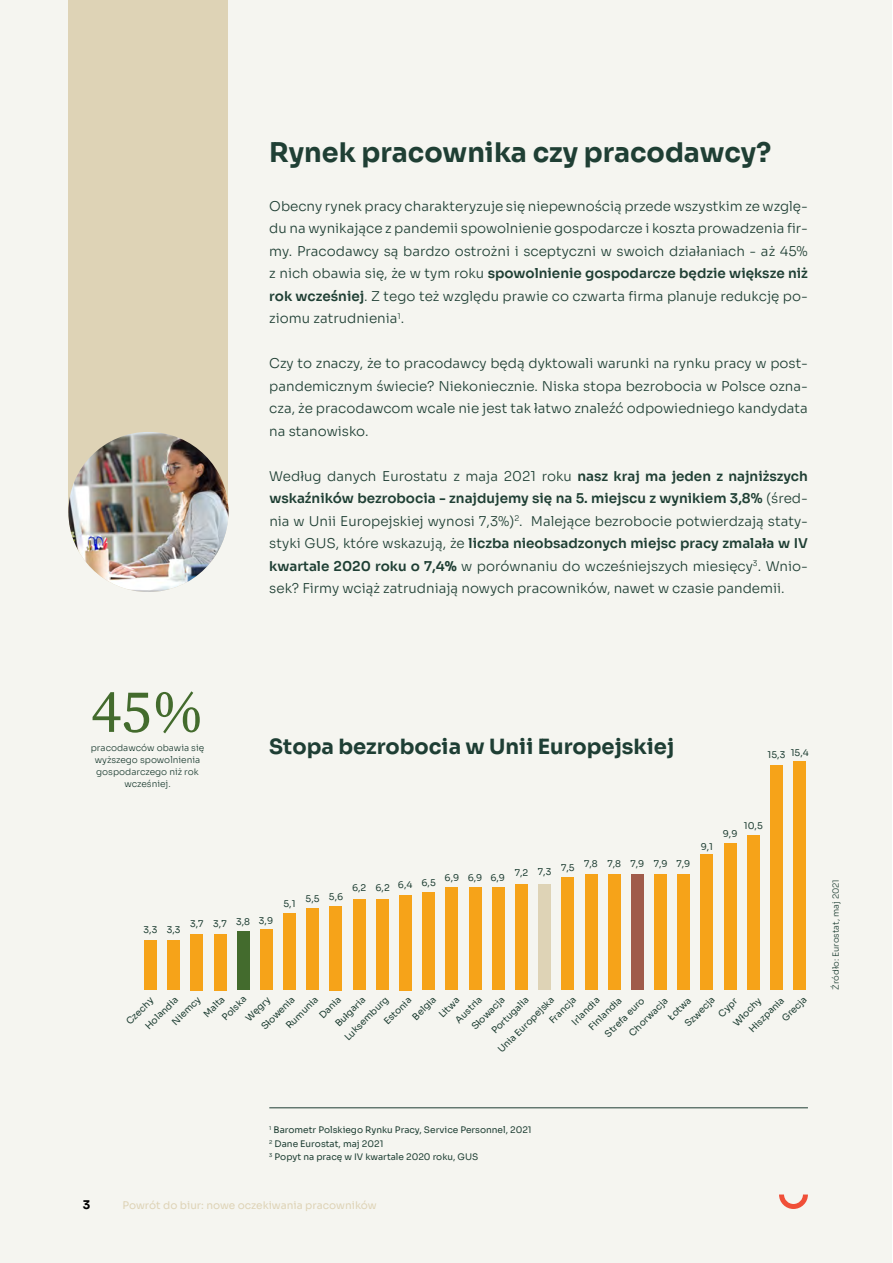
<style>
.page{position:relative;width:893px;height:1263px;background:#fff}
.page>*{position:absolute;margin:0;border:0;box-sizing:border-box;transform-origin:0 0}
.t1{font:60.6px "Source Serif Pro";color:#436b2d}
.t2{font:700 27px "Sora";color:#1f3f34}
.t3{font:700 21px "Sora";color:#1e3e34}
.t4{font:300 13.5px/22.5px "Sora";color:#1f3f34;text-align:justify}
.t5{font:700 12px "Sora";color:#000}
.t6{font:10.5px "Sora";color:#ded3b6}
.t7{font:9.3px/16px "Sora";color:#1f3f34}
.t8{font:9px/13.5px "Sora";color:#1f3f34}
.t9{font:300 9px/12px "Sora";color:#1f3f34;text-align:center}
.t10{font:300 8.55px "Sora";color:#1f3f34}
.s1{font-weight:600}
.s2{font-weight:700}
</style>
<div class="page">
<div style="left:0;top:0;width:892px;height:1263px;background:#f5f5f0"></div>
<svg style="left:779px;top:1194px;width:29px;height:15px"></svg>
<div style="left:68px;top:0;width:160px;height:512px;background:#ded3b6"></div>
<hr style="left:269px;top:1107px;width:539px;height:1px;background:#1e3e34">
<img style="left:68px;top:432px;width:160px;height:160px;border-radius:80px">
<div style="left:144px;top:940px;width:12px;height:50px;background:#f6a319"></div>
<div style="left:168px;top:940px;width:12px;height:50px;background:#f6a319"></div>
<div style="left:191px;top:934px;width:12px;height:56px;background:#f6a319"></div>
<div style="left:214px;top:934px;width:12px;height:56px;background:#f6a319"></div>
<div style="left:237px;top:932px;width:12px;height:58px;background:#436b2d"></div>
<div style="left:260px;top:929px;width:12px;height:61px;background:#f6a319"></div>
<div style="left:284px;top:914px;width:12px;height:76px;background:#f6a319"></div>
<div style="left:307px;top:908px;width:12px;height:82px;background:#f6a319"></div>
<div style="left:330px;top:906px;width:12px;height:84px;background:#f6a319"></div>
<div style="left:353px;top:899px;width:12px;height:91px;background:#f6a319"></div>
<div style="left:376px;top:899px;width:12px;height:91px;background:#f6a319"></div>
<div style="left:399px;top:895px;width:13px;height:95px;background:#f6a319"></div>
<div style="left:423px;top:893px;width:12px;height:97px;background:#f6a319"></div>
<div style="left:446px;top:887px;width:12px;height:103px;background:#f6a319"></div>
<div style="left:469px;top:887px;width:12px;height:103px;background:#f6a319"></div>
<div style="left:492px;top:887px;width:12px;height:103px;background:#f6a319"></div>
<div style="left:515px;top:884px;width:12px;height:106px;background:#f6a319"></div>
<div style="left:562px;top:877px;width:12px;height:113px;background:#f6a319"></div>
<div style="left:585px;top:874px;width:12px;height:116px;background:#f6a319"></div>
<div style="left:608px;top:874px;width:12px;height:116px;background:#f6a319"></div>
<div style="left:631px;top:874px;width:12px;height:116px;background:#a05b4a"></div>
<div style="left:655px;top:874px;width:12px;height:116px;background:#f6a319"></div>
<div style="left:678px;top:874px;width:12px;height:116px;background:#f6a319"></div>
<div style="left:701px;top:855px;width:12px;height:135px;background:#f6a319"></div>
<div style="left:724px;top:844px;width:12px;height:146px;background:#f6a319"></div>
<div style="left:747px;top:835px;width:12px;height:155px;background:#f6a319"></div>
<div style="left:770px;top:765px;width:12px;height:225px;background:#f6a319"></div>
<div style="left:794px;top:761px;width:12px;height:229px;background:#f6a319"></div>
<div style="left:539px;top:884px;width:12px;height:106px;background:#ded3b6"></div>
<h2 class="t2" style="left:269px;top:130px;width:503px">Rynek pracownika czy pracodawcy?</h2>
<p class="t4" style="left:269px;top:193px;width:540px">Obecny rynek pracy charakteryzuje się niepewnością przede wszystkim ze wzglę&shy;du na wynikające z pandemii spowolnienie gospodarcze i koszta prowadzenia fir&shy;my. Pracodawcy są bardzo ostrożni i sceptyczni w swoich działaniach - aż 45% z nich obawia się, że w tym roku <span class="s1">spowolnienie gospodarcze będzie większe niż rok wcześniej</span>. Z tego też względu prawie co czwarta firma planuje redukcję po&shy;ziomu zatrudnienia<sup>1</sup>.</p>
<p class="t4" style="left:269px;top:351px;width:540px">Czy to znaczy, że to pracodawcy będą dyktowali warunki na rynku pracy w post&shy;pandemicznym świecie? Niekoniecznie. Niska stopa bezrobocia w Polsce ozna&shy;cza, że pracodawcom wcale nie jest tak łatwo znaleźć odpowiedniego kandydata na stanowisko.</p>
<p class="t4" style="left:269px;top:463px;width:540px">Według danych Eurostatu z maja 2021 roku <span class="s1">nasz kraj ma jeden z najniższych wskaźników bezrobocia - znajdujemy się na 5. miejscu z wynikiem 3,8%</span> (śred&shy;nia w Unii Europejskiej wynosi 7,3%)<sup>2</sup>. Malejące bezrobocie potwierdzają staty&shy;styki GUS, które wskazują, że <span class="s1">liczba nieobsadzonych miejsc pracy zmalała w IV kwartale 2020 roku o 7,4</span><span class="s2">%</span> w porównaniu do wcześniejszych miesięcy<sup>3</sup>. Wnio&shy;sek? Firmy wciąż zatrudniają nowych pracowników, nawet w czasie pandemii.</p>
<h1 class="t1" style="left:91px;top:671px;width:114px">45%</h1>
<p class="t9" style="left:91px;top:741px;width:115px">pracodawców obawia się wyższego spowolnienia gospodarczego niż rok wcześniej.</p>
<h3 class="t3" style="left:269px;top:729px;width:406px">Stopa bezrobocia w Unii Europejskiej</h3>
<p class="t7" style="left:768px;top:744px;width:43px">15,3 15,4</p>
<p class="t7" style="left:144px;top:921px;width:38px">3,3 3,3</p>
<p class="t7" style="left:190px;top:914px;width:85px">3,7 3,7 3,8 3,9</p>
<p class="t7" style="left:284px;top:894px;width:14px">5,1</p>
<p class="t7" style="left:306px;top:889px;width:39px">5,5 5,6</p>
<p class="t7" style="left:352px;top:877px;width:85px">6,2 6,2 6,4 6,5</p>
<p class="t7" style="left:445px;top:868px;width:62px">6,9 6,9 6,9</p>
<p class="t7" style="left:515px;top:862px;width:61px">7,2 7,3 7,5</p>
<p class="t7" style="left:584px;top:854px;width:108px">7,8 7,8 7,9 7,9 7,9</p>
<p class="t7" style="left:701px;top:837px;width:14px">9,1</p>
<p class="t7" style="left:744px;top:816px;width:20px">10,5</p>
<p class="t7" style="left:723px;top:825px;width:16px">9,9</p>
<p class="t7" style="left:217px;top:1012px;width:32px;rotate:-45deg">Polska</p>
<p class="t7" style="left:241px;top:1013px;width:32px;rotate:-45deg">Węgry</p>
<p class="t7" style="left:167px;top:1017px;width:38px;rotate:-45deg">Niemcy</p>
<p class="t7" style="left:199px;top:1009px;width:27px;rotate:-45deg">Malta</p>
<p class="t7" style="left:257px;top:1021px;width:44px;rotate:-45deg">Słowenia</p>
<p class="t7" style="left:766px;top:1002px;width:32px;line-height:15.3px;text-indent:-31px;rotate:-45deg">Hiszpania<br>Grecja</p>
<p class="t7" style="left:281px;top:1021px;width:43px;rotate:-45deg">Rumunia</p>
<p class="t7" style="left:314px;top:1010px;width:28px;rotate:-45deg">Dania</p>
<p class="t7" style="left:456px;top:1010px;width:44px;text-indent:-7px;rotate:-45deg">Austria<br>Słowacja</p>
<p class="t7" style="left:330px;top:1018px;width:40px;rotate:-45deg">Bułgaria</p>
<p class="t7" style="left:555px;top:1004px;width:37px;line-height:17px;text-indent:-15px;rotate:-45deg">Francja<br>Irlandia</p>
<p class="t7" style="left:480px;top:1031px;width:77px;line-height:17.9px;text-indent:9px;rotate:-45deg">Portugalia<br>Unia Europejska</p>
<p class="t7" style="left:340px;top:1032px;width:59px;rotate:-45deg">Luksemburg</p>
<p class="t7" style="left:379px;top:1017px;width:36px;rotate:-45deg">Estonia</p>
<p class="t7" style="left:408px;top:1012px;width:31px;rotate:-45deg">Belgia</p>
<p class="t7" style="left:434px;top:1010px;width:26px;rotate:-45deg">Litwa</p>
<p class="t7" style="left:140px;top:1021px;width:44px;rotate:-45deg">Holandia</p>
<p class="t7" style="left:680px;top:1019px;width:40px;rotate:-45deg">Szwecja</p>
<p class="t7" style="left:713px;top:1009px;width:24px;rotate:-45deg">Cypr</p>
<p class="t7" style="left:121px;top:1016px;width:36px;rotate:-45deg">Czechy</p>
<p class="t7" style="left:600px;top:1029px;width:54px;rotate:-45deg">Strefa euro</p>
<p class="t7" style="left:624px;top:1028px;width:52px;rotate:-45deg">Chorwacja</p>
<p class="t7" style="left:663px;top:1012px;width:30px;rotate:-45deg">Łotwa</p>
<p class="t7" style="left:584px;top:1022px;width:44px;rotate:-45deg">Finlandia</p>
<p class="t7" style="left:728px;top:1018px;width:37px;rotate:-45deg">Włochy</p>
<p class="t10" style="left:829px;top:990px;width:112px;rotate:-90deg">Źródło: Eurostat, maj 2021</p>
<p class="t8" style="left:269px;top:1122px;width:264px"><sup>1</sup> Barometr Polskiego Rynku Pracy, Service Personnel, 2021<br><sup>2</sup> Dane Eurostat, maj 2021<br><sup>3</sup> Popyt na pracę w IV kwartale 2020 roku, GUS</p>
<p class="t5" style="left:83px;top:1195px;width:9px">3</p>
<p class="t6" style="left:122px;top:1196px;width:256px">Powrót do biur: nowe oczekiwania pracowników</p>
</div>
